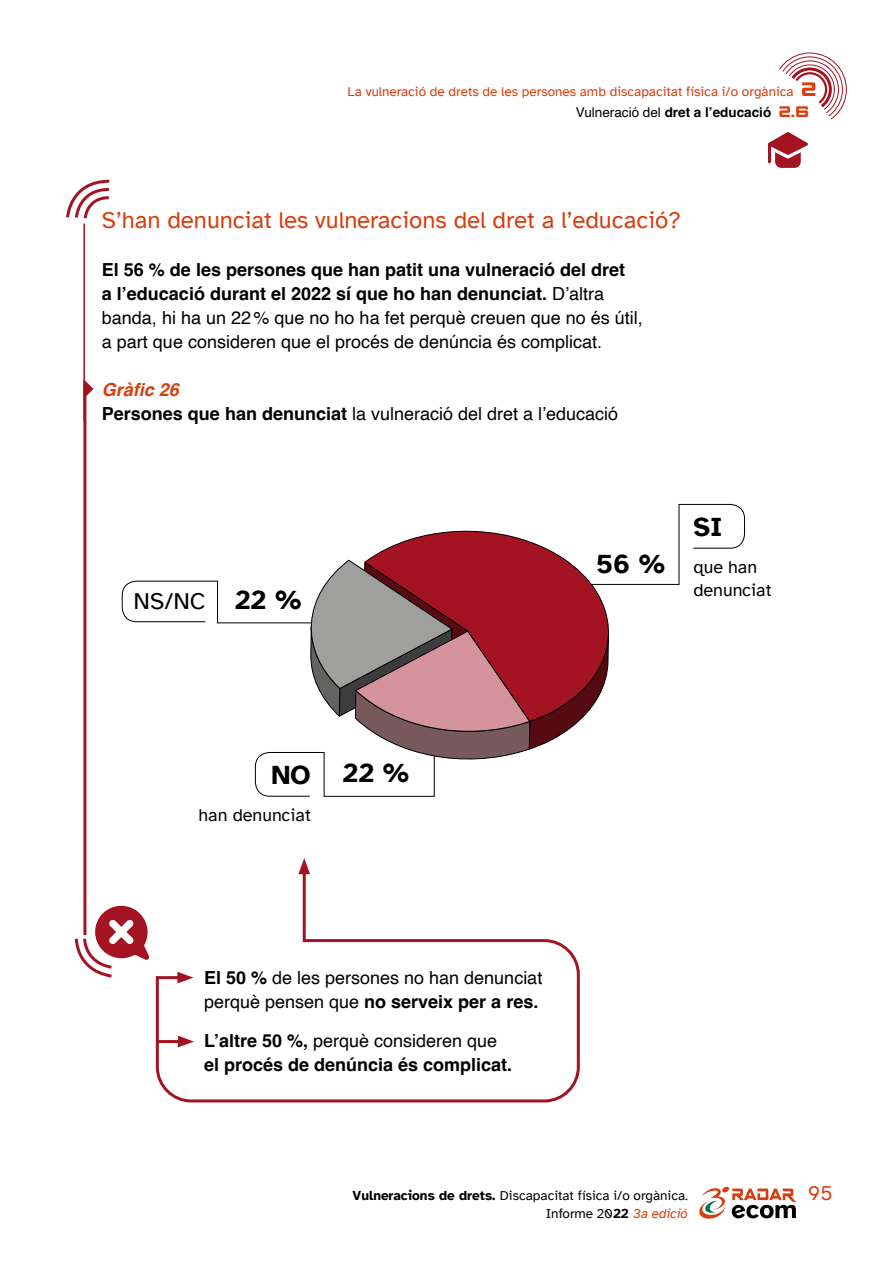
<style>
.page{position:relative;width:893px;height:1263px;background:#fff}
.page>*{position:absolute;margin:0;border:0;box-sizing:border-box;transform-origin:0 0}
.t1{font:700 27px "Atkinson Hyperlegible";color:#000}
.t2{font:24px "Atkinson Hyperlegible";color:#d83d0e}
.t3{font:24px "Atkinson Hyperlegible";color:#000}
.t4{font:21px "Atkinson Hyperlegible";color:#d83d0e}
.t5{font:18px/24px "Helvetica";color:#000}
.t6{font:700 18px/24px "Helvetica";color:#000}
.t7{font:18px/22.5px "Atkinson Hyperlegible";color:#000}
.t8{font:13.5px/18px "Atkinson Hyperlegible";color:#000;text-align:right}
.t9{font:13.5px "Atkinson Hyperlegible";color:#d83d0e}
.t10{font:700 13.5px "Helvetica";color:#000}
.s1{font-family:"Strike Fighter";font-size:21px}
.s2{font-weight:400}
.s3{font-family:"Strike Fighter";font-weight:400;font-size:16.5px;color:#d83d0e}
.s4{font-weight:700}
.s5{font-weight:700;font-style:italic;color:#d83d0e}
.s6{font-weight:700;font-size:27px}
.s7{font-style:italic;color:#d83d0e}
</style>
<div class="page">
<svg style="left:85px;top:380px;width:8px;height:19px"></svg>
<svg style="left:66px;top:179px;width:44px;height:40px"></svg>
<hr style="left:83px;top:224px;width:2px;height:197px;background:#a31321">
<svg style="left:74px;top:906px;width:76px;height:72px"></svg>
<svg style="left:155px;top:874px;width:425px;height:229px"></svg>
<svg style="left:177px;top:972px;width:16px;height:11px"></svg>
<svg style="left:298px;top:858px;width:12px;height:16px"></svg>
<hr style="left:83px;top:384px;width:3px;height:551px;background:#a31321">
<svg style="left:121px;top:504px;width:624px;height:293px"></svg>
<svg style="left:363px;top:524px;width:261px;height:198px"></svg>
<svg style="left:699px;top:1186px;width:97px;height:33px"></svg>
<svg style="left:768px;top:60px;width:72px;height:108px"></svg>
<p class="t9" style="left:348px;top:86px;width:470px">La vulneració de drets de les persones amb discapacitat física i/o orgànica <span class="s1">2</span></p>
<p class="t10" style="left:576px;top:104px;width:235px"><span class="s2">Vulneració del</span> dret a l’educació <span class="s3">2.6</span></p>
<h2 class="t2" style="left:102px;top:211px;width:580px">S’han denunciat les vulneracions del dret a l’educació?</h2>
<p class="t5" style="left:102px;top:258px;width:542px"><span class="s4">El 56 % de les persones que han patit una vulneració del dret<br>a l’educació durant el 2022 sí que ho han denunciat.</span> D’altra banda, hi ha un 22 % que no ho ha fet perquè creuen que no és útil, a part que consideren que el procés de denúncia és complicat.</p>
<p class="t5" style="left:102px;top:378px;width:518px"><span class="s5">Gràfic 26<br></span><span class="s4">Persones que han denunciat</span> la vulneració del dret a l’educació</p>
<h2 class="t3" style="left:134px;top:592px;width:169px">NS/NC <span class="s6">22 %</span></h2>
<h1 class="t1" style="left:597px;top:552px;width:70px">56 %</h1>
<h1 class="t1" style="left:693px;top:516px;width:31px">SI</h1>
<p class="t7" style="left:693px;top:557px;width:80px">que han denunciat</p>
<h1 class="t1" style="left:271px;top:761px;width:139px">NO 22 %</h1>
<p class="t7" style="left:198px;top:805px;width:114px">han denunciat</p>
<p class="t5" style="left:204px;top:967px;width:340px"><span class="s4">El 50 %</span> de les persones no han denunciat perquè pensen que <span class="s4">no serveix per a res.</span></p>
<p class="t6" style="left:204px;top:1030px;width:310px">L’altre 50 %, <span class="s2">perquè consideren que </span>el procés de denúncia és complicat.</p>
<p class="t8" style="left:353px;top:1187px;width:337px"><span class="s4">Vulneracions de drets.</span> Discapacitat física i/o orgànica.<br>Informe 20<span class="s4">22</span> <span class="s7">3a edició</span></p>
<p class="t4" style="left:808px;top:1185px;width:26px">95</p>
</div>
